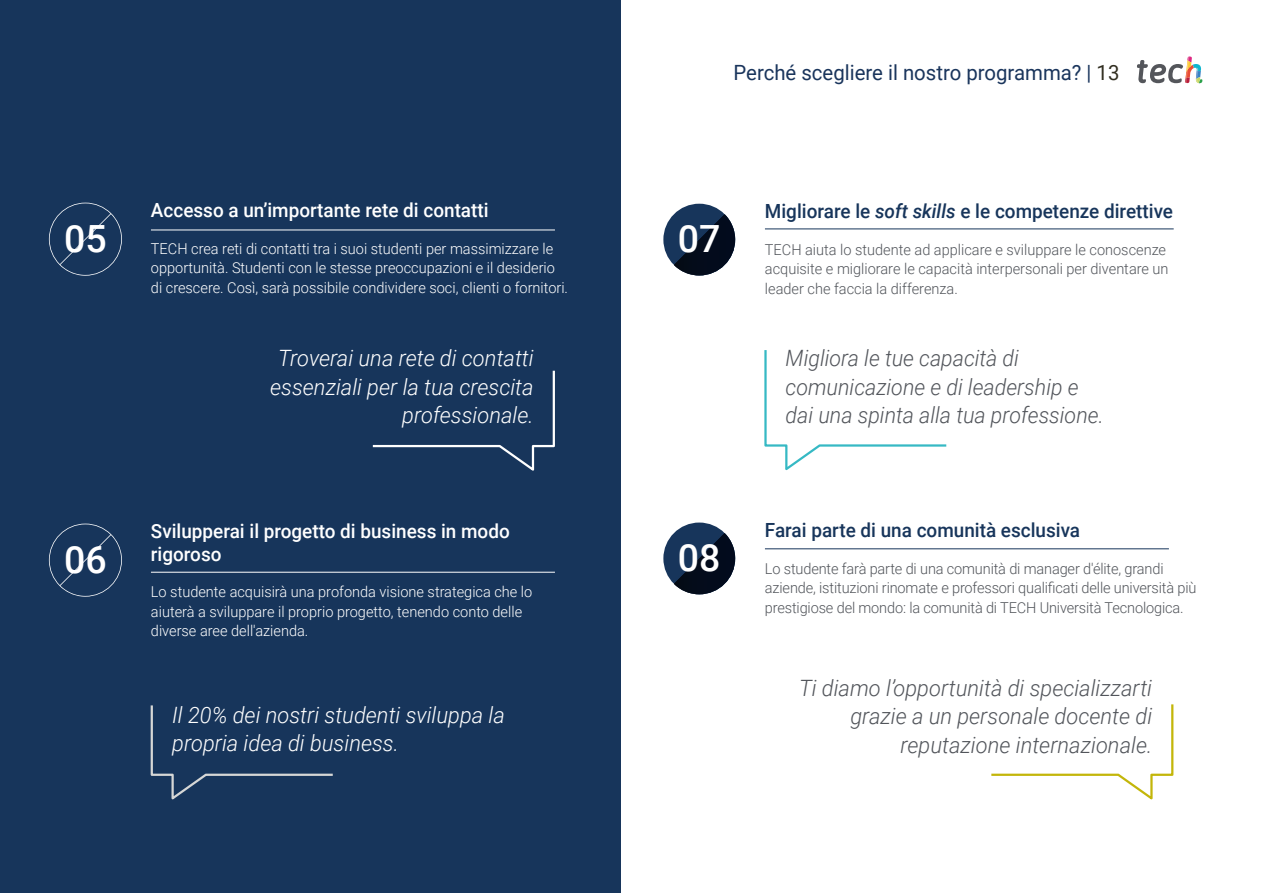
<style>
.page{position:relative;width:1263px;height:893px;background:#fff}
.page>*{position:absolute;margin:0;border:0;box-sizing:border-box;transform-origin:0 0}
.t1{font:500 37.5px "Roboto";color:#fff}
.t2{font:italic 300 22.5px/28.5px "Roboto";color:#fff;text-align:right}
.t3{font:italic 300 22.5px/28.5px "Roboto";color:#52555b;text-align:right}
.t4{font:italic 300 22.5px/28.5px "Roboto";color:#52555b;scale:.95 1}
.t5{font:21px "Roboto";color:#1a355c}
.t6{font:500 19.5px/22.5px "Roboto";color:#fff}
.t7{font:500 19.5px "Roboto";color:#17355b}
.t8{font:300 15px/19.5px "Roboto";letter-spacing:-.01em;color:#52555b}
.t9{font:300 15px/19.5px "Roboto";color:#fff}
.s1{color:#312e20}
.s2{font-style:italic}
</style>
<div class="page">
<div style="left:0;top:0;width:621px;height:893px;background:#17355b"></div>
<hr style="left:151px;top:230px;width:404px;height:1px;background:#fff">
<hr style="left:765px;top:229px;width:409px;height:1px;background:#17355b">
<svg style="left:372px;top:370px;width:183px;height:101px"></svg>
<hr style="left:151px;top:572px;width:404px;height:1px;background:#fff">
<hr style="left:765px;top:548px;width:404px;height:1px;background:#17355b">
<svg style="left:150px;top:705px;width:183px;height:95px"></svg>
<svg style="left:49px;top:203px;width:73px;height:73px"></svg>
<svg style="left:49px;top:524px;width:73px;height:73px"></svg>
<svg style="left:764px;top:350px;width:183px;height:121px"></svg>
<svg style="left:991px;top:704px;width:183px;height:96px"></svg>
<div style="left:663px;top:204px;width:72px;height:71px;background:#17355b;border-radius:50%"></div>
<svg style="left:674px;top:214px;width:61px;height:61px"></svg>
<div style="left:663px;top:523px;width:72px;height:71px;background:#17355b;border-radius:50%"></div>
<svg style="left:674px;top:533px;width:61px;height:61px"></svg>
<svg style="left:1137px;top:57px;width:65px;height:27px"></svg>
<h1 class="t1" style="left:64px;top:212px;width:44px">05</h1>
<h1 class="t1" style="left:64px;top:533px;width:44px">06</h1>
<h3 class="t6" style="left:151px;top:198px;width:339px">Accesso a un’importante rete di contatti</h3>
<p class="t9" style="left:151px;top:238px;width:419px">TECH crea reti di contatti tra i suoi studenti per massimizzare le opportunità. Studenti con le stesse preoccupazioni e il desiderio di crescere. Così, sarà possibile condividere soci, clienti o fornitori.</p>
<h2 class="t2" style="left:270px;top:343px;width:265px">Troverai una rete di contatti essenziali per la tua crescita professionale.</h2>
<h3 class="t6" style="left:151px;top:519px;width:360px">Svilupperai il progetto di business in modo rigoroso</h3>
<p class="t9" style="left:151px;top:582px;width:383px">Lo studente acquisirà una profonda visione strategica che lo aiuterà a sviluppare il proprio progetto, tenendo conto delle diverse aree dell'azienda.</p>
<h2 class="t2" style="left:172px;top:699px;width:334px;text-align:left">Il 20% dei nostri studenti sviluppa la propria idea di business.</h2>
<h3 class="t5" style="left:733px;top:58px;width:387px">Perché scegliere il nostro programma? | <span class="s1">13</span></h3>
<h1 class="t1" style="left:678px;top:213px;width:44px">07</h1>
<h1 class="t1" style="left:678px;top:532px;width:44px">08</h1>
<h3 class="t7" style="left:765px;top:198px;width:410px">Migliorare le <span class="s2">soft skills</span> e le competenze direttive</h3>
<p class="t8" style="left:765px;top:239px;width:405px">TECH aiuta lo studente ad applicare e sviluppare le conoscenze acquisite e migliorare le capacità interpersonali per diventare un leader che faccia la differenza.</p>
<h2 class="t4" style="left:786px;top:343px;width:336px">Migliora le tue capacità di comunicazione e di leadership e dai una spinta alla tua professione.</h2>
<h3 class="t7" style="left:765px;top:517px;width:317px">Farai parte di una comunità esclusiva</h3>
<p class="t8" style="left:765px;top:558px;width:433px">Lo studente farà parte di una comunità di manager d'élite, grandi aziende, istituzioni rinomate e professori qualificati delle università più prestigiose del mondo: la comunità di TECH Università Tecnologica.</p>
<h2 class="t3" style="left:799px;top:673px;width:355px">Ti diamo l’opportunità di specializzarti grazie a un personale docente di reputazione internazionale.</h2>
</div>
